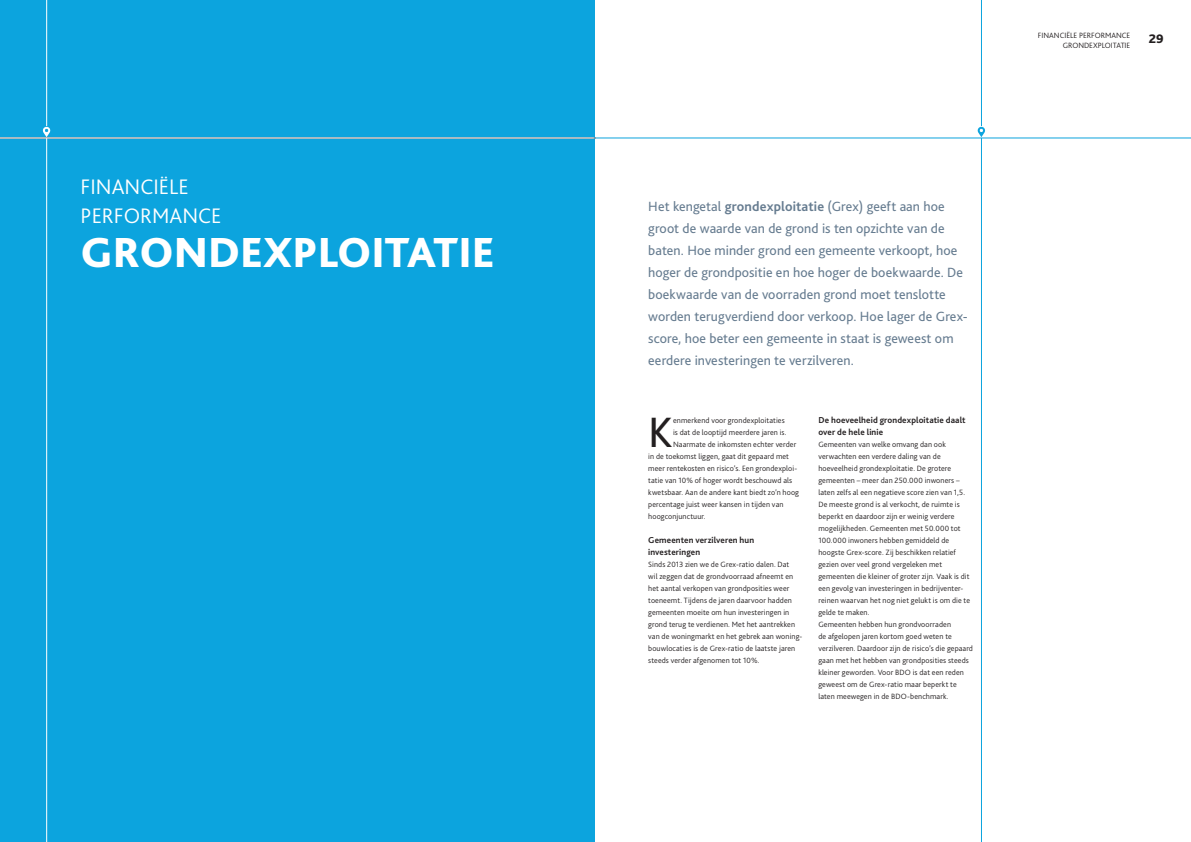
<style>
.page{position:relative;width:1191px;height:842px;background:#fff}
.page>*{position:absolute;margin:0;border:0;box-sizing:border-box;transform-origin:0 0}
.t1{font:44.4px "Bliss 2";color:#231f20}
.t2{font:800 44px "Bliss 2";color:#fff}
.t3{font:300 22px/29.2px "Bliss 2";color:#fff}
.t4{font:14px/22px "Bliss 2";letter-spacing:.01em;color:#667c90}
.t5{font:800 13px "Bliss 2";color:#231f20}
.t6{font:700 9px/12px "Bliss 2";letter-spacing:.01em;color:#231f20}
.t7{font:300 8px/12px "Bliss 2";letter-spacing:.01em;color:#231f20}
.s1{font-weight:700}
</style>
<div class="page">
<hr style="left:981px;top:138px;width:1px;height:704px;background:#0ca4de">
<hr style="left:981px;top:0;width:1px;height:126px;background:#0ca4de">
<hr style="left:595px;top:138px;width:596px;height:1px;background:#0ca4de">
<div style="left:0;top:0;width:595px;height:842px;background:#0ca4de"></div>
<hr style="left:46px;top:0;width:1px;height:126px;background:#fff">
<svg style="left:977px;top:126px;width:8px;height:11px"></svg>
<svg style="left:43px;top:126px;width:8px;height:11px"></svg>
<hr style="left:0;top:138px;width:595px;height:1px;background:#231f20">
<hr style="left:0;top:138px;width:594px;height:1px;background:#fff">
<hr style="left:46px;top:138px;width:1px;height:704px;background:#fff">
<h3 class="t3" style="left:81px;top:172px;width:142px">FINANCIËLE<br>PERFORMANCE</h3>
<h2 class="t2" style="left:81px;top:225px;width:416px">GRONDEXPLOITATIE</h2>
<p class="t4" style="left:648px;top:195px;width:321px">Het kengetal <span class="s1">grondexploitatie</span> (Grex) geeft aan hoe groot de waarde van de grond is ten opzichte van de baten. Hoe minder grond een gemeente verkoopt, hoe hoger de grondpositie en hoe hoger de boekwaarde. De boekwaarde van de voorraden grond moet tenslotte worden terugverdiend door verkoop. Hoe lager de Grex&shy;score, hoe beter een gemeente in staat is geweest om eerdere investeringen te verzilveren.</p>
<h1 class="t1" style="left:648px;top:405px;width:26px">K</h1>
<p class="t7" style="left:673px;top:414px;width:113px">enmerkend voor grondexploitaties</p>
<p class="t7" style="left:673px;top:426px;width:115px">is dat de looptijd meerdere jaren is.</p>
<p class="t7" style="left:673px;top:438px;width:125px">Naarmate de inkomsten echter verder</p>
<p class="t7" style="left:648px;top:450px;width:142px">in de toekomst liggen, gaat dit gepaard met</p>
<p class="t7" style="left:648px;top:462px;width:150px">meer rentekosten en risico’s. Een grondexploi-</p>
<p class="t7" style="left:648px;top:474px;width:146px">tatie van 10% of hoger wordt beschouwd als</p>
<p class="t7" style="left:648px;top:486px;width:152px">kwetsbaar. Aan de andere kant biedt zo’n hoog</p>
<p class="t7" style="left:648px;top:498px;width:137px">percentage juist weer kansen in tijden van</p>
<p class="t7" style="left:648px;top:510px;width:59px">hoogconjunctuur.</p>
<p class="t6" style="left:648px;top:534px;width:107px">Gemeenten verzilveren hun investeringen</p>
<p class="t7" style="left:648px;top:558px;width:156px">Sinds 2013 zien we de Grex-ratio dalen. Dat<br>wil zeggen dat de grondvoorraad afneemt en het aantal verkopen van grondposities weer toeneemt. Tijdens de jaren daarvoor hadden gemeenten moeite om hun investeringen in grond terug te verdienen. Met het aantrekken van de woningmarkt en het gebrek aan woning&shy;bouwlocaties is de Grex-ratio de laatste jaren steeds verder afgenomen tot 10%.</p>
<p class="t6" style="left:818px;top:414px;width:149px">De hoeveelheid grondexploitatie daalt over de hele linie</p>
<p class="t7" style="left:818px;top:438px;width:156px">Gemeenten van welke omvang dan ook verwachten een verdere daling van de hoeveelheid grondexploitatie. De grotere gemeenten – meer dan 250.000 inwoners – laten zelfs al een negatieve score zien van 1,5.<br>De meeste grond is al verkocht, de ruimte is beperkt en daardoor zijn er weinig verdere mogelijkheden. Gemeenten met 50.000 tot 100.000 inwoners hebben gemiddeld de hoogste Grex-score. Zij beschikken relatief gezien over veel grond vergeleken met gemeenten die kleiner of groter zijn. Vaak is dit een gevolg van investeringen in bedrijventer&shy;reinen waarvan het nog niet gelukt is om die te gelde te maken.<br>Gemeenten hebben hun grondvoorraden<br>de afgelopen jaren kortom goed weten te verzilveren. Daardoor zijn de risico’s die gepaard gaan met het hebben van grondposities steeds kleiner geworden. Voor BDO is dat een reden geweest om de Grex-ratio maar beperkt te laten meewegen in de BDO-benchmark.</p>
<p class="t7" style="left:1038px;top:30px;width:94px;line-height:9.6px;text-align:right">FINANCIËLE PERFORMANCE<br>GRONDEXPLOITATIE</p>
<h3 class="t5" style="left:1148px;top:31px;width:16px">29</h3>
</div>
